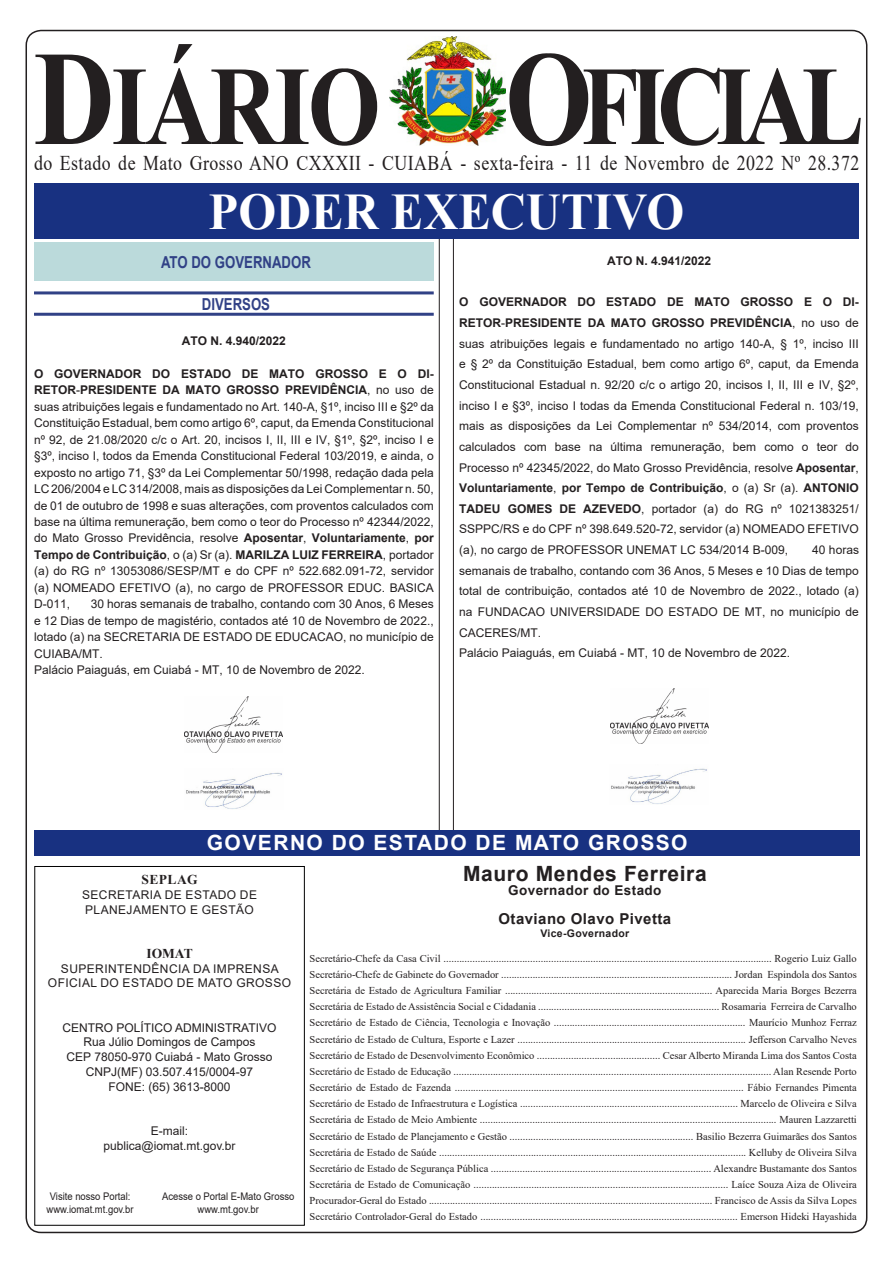
<style>
.page{position:relative;width:893px;height:1263px;background:#fff}
.page>*{position:absolute;margin:0;border:0;box-sizing:border-box;transform-origin:0 0}
.t1{font:700 112.5px "Times New Roman";letter-spacing:-.095em;color:#231f20;scale:.83 1}
.t2{font:700 51.3px "Times New Roman";color:#fff;scale:.95 1}
.t3{font:21px "Times New Roman";letter-spacing:.025em;color:#231f20;scale:.85 1}
.t4{font:700 21px "Arial";letter-spacing:.07em;color:#fff}
.t5{font:700 21px "Arial";letter-spacing:.03em;color:#231f20}
.t6{font:700 16.5px "Arial";color:#314186;scale:.8 1}
.t7{font:700 15px "Arial";letter-spacing:.03em;color:#231f20}
.t8{font:700 13.5px "Arial";letter-spacing:.03em;color:#231f20}
.t9{font:700 13.5px "Times New Roman";letter-spacing:.035em;color:#231f20}
.t10{font:12px/16.5px "Arial";color:#231f20;text-align:justify}
.t11{font:12px/14.7px "Arial";letter-spacing:.035em;color:#231f20}
.t12{font:700 12px "Arial";color:#231f20}
.t13{font:10.5px/16.2px "Times New Roman";color:#231f20;text-align:justify}
.t14{font:10.5px/12.6px "Arial";color:#231f20;scale:.9 1}
.t15{font:700 10.5px "Arial";letter-spacing:.03em;color:#231f20}
.s1{font-size:135px}
.s2{font-weight:700}
</style>
<div class="page">
<hr style="left:453px;top:234px;width:1px;height:604px;background:#231f20">
<hr style="left:439px;top:234px;width:1px;height:604px;background:#231f20">
<div style="left:34px;top:183px;width:825px;height:56px;background:#183181"></div>
<img style="left:389px;top:36px;width:117px;height:110px">
<div style="left:34px;top:830px;width:826px;height:26px;background:#183181"></div>
<div style="left:34px;top:866px;width:271px;height:360px;border:1px solid #000"></div>
<div style="left:34px;top:242px;width:400px;height:39px;background:#bbdadb"></div>
<hr style="left:34px;top:291px;width:400px;height:3px;background:#314186">
<hr style="left:34px;top:313px;width:400px;height:3px;background:#314186">
<img style="left:185px;top:696px;width:98px;height:56px">
<img style="left:186px;top:772px;width:96px;height:37px">
<img style="left:610px;top:688px;width:98px;height:56px">
<img style="left:611px;top:768px;width:96px;height:36px">
<h1 class="t1" style="left:34px;top:25px;width:1001px"><span class="s1">D</span>IÁRIO <span class="s1">O</span>FICIAL</h1>
<h3 class="t3" style="left:34px;top:148px;width:972px">do Estado de Mato Grosso ANO CXXXII - CUIABÁ - sexta-feira - 11 de Novembro de 2022 Nº 28.372</h3>
<h2 class="t2" style="left:209px;top:175px;width:502px">PODER EXECUTIVO</h2>
<h3 class="t6" style="left:161px;top:250px;width:189px">ATO DO GOVERNADOR</h3>
<h3 class="t6" style="left:202px;top:292px;width:87px">DIVERSOS</h3>
<p class="t12" style="left:182px;top:332px;width:106px">ATO N. 4.940/2022</p>
<p class="t10" style="left:34px;top:365px;width:401px"><span class="s2">O GOVERNADOR DO ESTADO DE MATO GROSSO E O DI-RETOR</span>-<span class="s2">PRESIDENTE DA MATO GROSSO PREVIDÊNCIA</span>, no uso de suas atribuições legais e fundamentado no Art. 140-A, §1º, inciso III e §2º da Constituição Estadual, bem como artigo 6º, caput, da Emenda Constitucional nº 92, de 21.08/2020 c/c o Art. 20, incisos I, II, III e IV, §1º, §2º, inciso I e §3º, inciso I, todos da Emenda Constitucional Federal 103/2019, e ainda, o exposto no artigo 71, §3º da Lei Complementar 50/1998, redação dada pela LC 206/2004 e LC 314/2008, mais as disposições da Lei Complementar n. 50, de 01 de outubro de 1998 e suas alterações, com proventos calculados com base na última remuneração, bem como o teor do Processo nº 42344/2022, do Mato Grosso Previdência, resolve <span class="s2">Aposentar</span>, <span class="s2">Voluntariamente</span>, <span class="s2">por Tempo de Contribuição</span>, o (a) Sr (a). <span class="s2">MARILZA LUIZ FERREIRA</span>, portador (a) do RG nº 13053086/SESP/MT e do CPF nº 522.682.091-72, servidor (a) NOMEADO EFETIVO (a), no cargo de PROFESSOR EDUC. BASICA D-011,</p>
<p class="t10" style="left:34px;top:596px;width:401px;text-align:left;text-indent:57px">30 horas semanais de trabalho, contando com 30 Anos, 6 Meses e 12 Dias de tempo de magistério, contados até 10 de Novembro de 2022., lotado (a) na SECRETARIA DE ESTADO DE EDUCACAO, no município de CUIABA/MT.<br>Palácio Paiaguás, em Cuiabá - MT, 10 de Novembro de 2022.</p>
<p class="t12" style="left:607px;top:253px;width:106px">ATO N. 4.941/2022</p>
<p class="t10" style="left:459px;top:292px;width:401px;line-height:20.7px"><span class="s2">O GOVERNADOR DO ESTADO DE MATO GROSSO E O DI-RETOR</span>-<span class="s2">PRESIDENTE DA MATO GROSSO PREVIDÊNCIA</span>, no uso de suas atribuições legais e fundamentado no artigo 140-A, § 1º, inciso III e § 2º da Constituição Estadual, bem como artigo 6º, caput, da Emenda Constitucional Estadual n. 92/20 c/c o artigo 20, incisos I, II, III e IV, §2º, inciso I e §3º, inciso I todas da Emenda Constitucional Federal n. 103/19, mais as disposições da Lei Complementar nº 534/2014, com proventos calculados com base na última remuneração, bem como o teor do Processo nº 42345/2022, do Mato Grosso Previdência, resolve <span class="s2">Aposentar</span>, <span class="s2">Voluntariamente</span>, <span class="s2">por Tempo de Contribuição</span>, o (a) Sr (a). <span class="s2">ANTONIO TADEU GOMES DE AZEVEDO</span>, portador (a) do RG nº 1021383251/ SSPPC/RS e do CPF nº 398.649.520-72, servidor (a) NOMEADO EFETIVO (a), no cargo de PROFESSOR UNEMAT LC 534/2014 B-009,</p>
<p class="t10" style="left:459px;top:539px;width:401px;line-height:20.7px;text-align:left;text-indent:353px">40 horas semanais de trabalho, contando com 36 Anos, 5 Meses e 10 Dias de tempo total de contribuição, contados até 10 de Novembro de 2022., lotado (a) na FUNDACAO UNIVERSIDADE DO ESTADO DE MT, no município de CACERES/MT.<br>Palácio Paiaguás, em Cuiabá - MT, 10 de Novembro de 2022.</p>
<h3 class="t4" style="left:207px;top:828px;width:482px">GOVERNO DO ESTADO DE MATO GROSSO</h3>
<p class="t9" style="left:141px;top:870px;width:58px">SEPLAG</p>
<p class="t11" style="left:82px;top:887px;width:176px">Secretaria de Estado de<br>Planejamento e Gestão</p>
<p class="t9" style="left:146px;top:943px;width:48px">IOMAT</p>
<p class="t10" style="left:61px;top:960px;width:35px">SUPERINTEND</p>
<p class="t10" style="left:152px;top:960px;width:17px">ÊNCIA</p>
<p class="t10" style="left:193px;top:960px;width:52px">DA IMPREN</p>
<p class="t10" style="left:262px;top:960px;width:18px">SA</p>
<p class="t10" style="left:48px;top:975px;width:25px">OFICIAL</p>
<p class="t10" style="left:100px;top:975px;width:49px">DO ESTADO</p>
<p class="t10" style="left:177px;top:975px;width:31px">DE MATO</p>
<p class="t10" style="left:236px;top:975px;width:55px">GROSSO</p>
<p class="t10" style="left:63px;top:1019px;width:10px">CENTRO</p>
<p class="t10" style="left:117px;top:1019px;width:36px">POLÍTICO</p>
<p class="t10" style="left:175px;top:1019px;width:8px">ADMINI</p>
<p class="t10" style="left:217px;top:1019px;width:16px">STRATI</p>
<p class="t10" style="left:259px;top:1019px;width:18px">VO</p>
<p class="t10" style="left:83px;top:1034px;width:174px">Rua Júlio Domingos de Campos</p>
<p class="t10" style="left:67px;top:1048px;width:207px">CE P 78050-970 Cuiabá - Mato Grosso</p>
<p class="t10" style="left:86px;top:1063px;width:169px">CN PJ(MF) 03.507.415/0004-97</p>
<p class="t10" style="left:108px;top:1078px;width:17px">FONE</p>
<p class="t10" style="left:142px;top:1078px;width:90px">: (65) 3613-8000</p>
<p class="t10" style="left:104px;top:1123px;width:134px;line-height:14.7px;text-align:center">E-mail: publica@iomat.mt.gov.br</p>
<p class="t14" style="left:47px;top:1190px;width:98px">Visite nosso Portal: www.iomat.mt.gov.br</p>
<p class="t14" style="left:162px;top:1190px;width:149px;text-align:center">Acesse o Portal E-Mato Grosso www.mt.gov.br</p>
<h3 class="t5" style="left:463px;top:859px;width:245px">Mauro Mendes Ferreira</h3>
<p class="t8" style="left:508px;top:881px;width:155px">Governador do Estado</p>
<h3 class="t7" style="left:498px;top:908px;width:174px">Otaviano Olavo Pivetta</h3>
<p class="t15" style="left:540px;top:925px;width:90px">Vice-Governador</p>
<p class="t13" style="left:310px;top:950px;width:549px">Secretário-Chefe da Casa Civil ............................................................................................................................. Rogerio Luiz Gallo Secretário-Chefe de Gabinete do Governador ........................................................................................ Jordan Espindola dos Santos Secretária de Estado de Agricultura Familiar ............................................................................... Aparecida Maria Borges Bezerra Secretária de Estado de Assistência Social e Cidadania ..................................................................... Rosamaria Ferreira de Carvalho Secretário de Estado de Ciência, Tecnologia e Inovação ......................................................................... Maurício Munhoz Ferraz Secretário de Estado de Cultura, Esporte e Lazer ....................................................................................... Jefferson Carvalho Neves Secretário de Estado de Desenvolvimento Econômico ............................................... Cesar Alberto Miranda Lima dos Santos Costa Secretário de Estado de Educação ......................................................................................................................... Alan Resende Porto Secretário de Estado de Fazenda .............................................................................................................. Fábio Fernandes Pimenta Secretário de Estado de Infraestrutura e Logística ................................................................................... Marcelo de Oliveira e Silva Secretária de Estado de Meio Ambiente ................................................................................................................. Mauren Lazzaretti Secretário de Estado de Planejamento e Gestão ...................................................................... Basilio Bezerra Guimarães dos Santos Secretária de Estado de Saúde ..................................................................................................................... Kelluby de Oliveira Silva Secretário de Estado de Segurança Pública .................................................................................... Alexandre Bustamante dos Santos Secretária de Estado de Comunicação ................................................................................................. Laíce Souza Aiza de Oliveira Procurador-Geral do Estado ............................................................................................................ Francisco de Assis da Silva Lopes Secretário Controlador-Geral do Estado .................................................................................................. Emerson Hideki Hayashida</p>
</div>
